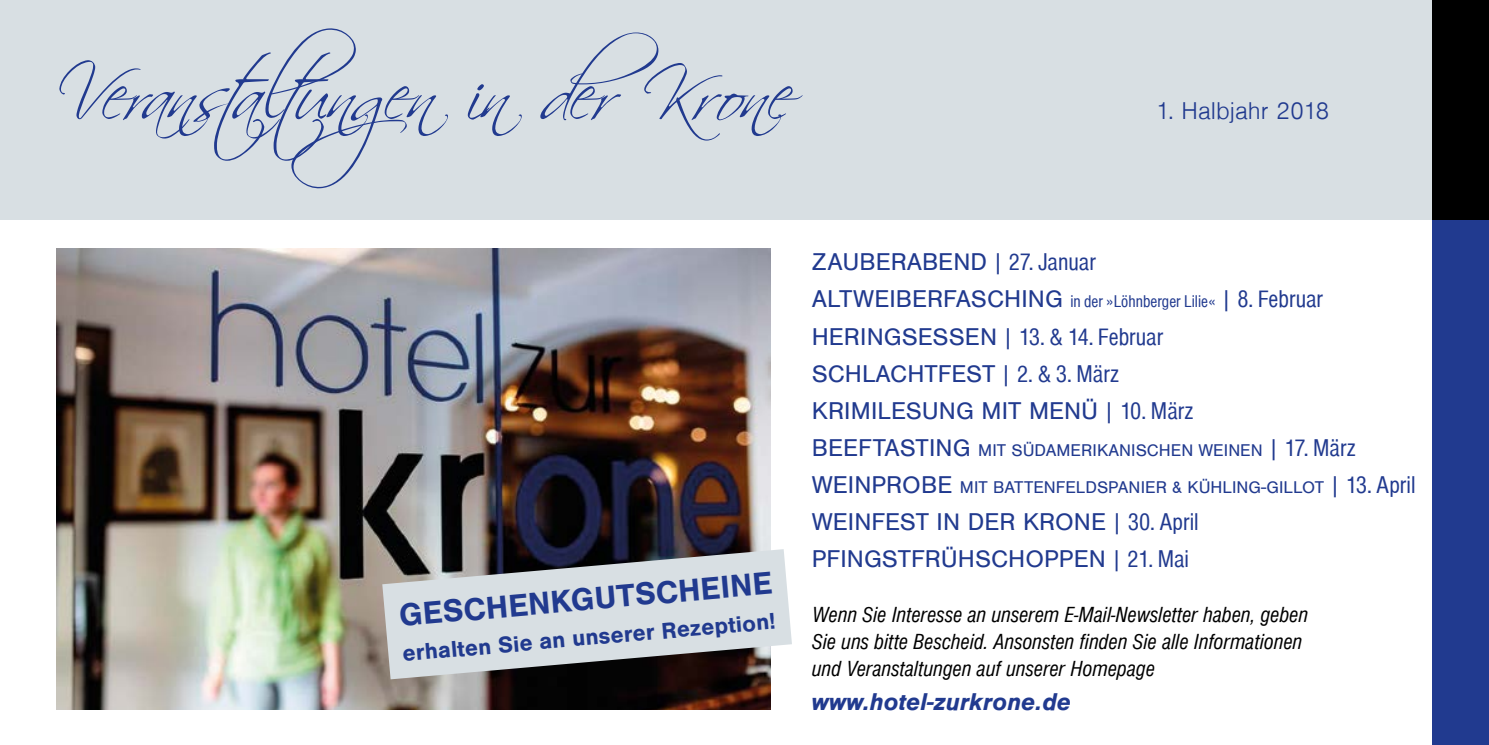
<style>
.page{position:relative;width:1489px;height:745px;background:#fff}
.page>*{position:absolute;margin:0;border:0;box-sizing:border-box;transform-origin:0 0}
.t1{font:75px "Scriptina";letter-spacing:-.05em;color:#213a8f}
.t2{font:32.5px "Sans CE Bold";color:#213a8f}
.t3{font:25px/37px "Sans CE";color:#213a8f}
.t4{font:25px "Sans Cd CE";color:#213a8f}
.t5{font:italic 25px "Sans CE Bold";color:#213a8f}
.t6{font:25px "Sans CE Light";color:#213a8f}
.t7{font:23.5px "Sans CE Bold";color:#213a8f}
.t8{font:22.5px/27px "Sans Cd CE Italic";color:#000}
.t9{font:17.5px/37px "Sans CE";color:#213a8f}
.t10{font:17.5px "Sans Cd CE";color:#213a8f}
.s1{font-family:"Sans Cd CE"}
.s2{font-family:"Sans CE";font-size:25px}
.s3{font-size:25px}
.s4{font-family:"Sans CE"}
.s5{font-family:"Sans Cd CE";font-size:25px}
</style>
<div class="page">
<div style="left:0;top:0;width:1488px;height:220px;background:#d8dfe3"></div>
<div style="left:1431px;top:220px;width:57px;height:524px;background:#213a8f"></div>
<div style="left:1431px;top:0;width:57px;height:220px;background:#000"></div>
<img style="left:57px;top:248px;width:713px;height:461px">
<svg style="left:382px;top:548px;width:410px;height:131px;background:#aeb2b5"></svg>
<h1 class="t1" style="left:57px;top:49px;width:737px">Veranstaltungen in der Krone</h1>
<p class="t6" style="left:1155px;top:98px;width:175px">1. Halbjahr 2018</p>
<p class="t3" style="left:811px;top:244px;width:285px">ZAUBERABEND <span class="s1">| 27. Januar</span></p>
<p class="t10" style="left:811px;top:292px;width:513px"><span class="s2">ALTWEIBERFASCHING</span> in der »Löhnberger Lilie« <span class="s3">| 8. Februar</span></p>
<p class="t4" style="left:811px;top:322px;width:353px"><span class="s4">HERINGSESSEN</span> | 13. &amp; 14. Februar</p>
<p class="t3" style="left:811px;top:355px;width:383px">SCHLACHTFEST <span class="s1">| 2. &amp; 3. März<br></span>KRIMILESUNG MIT MENÜ <span class="s1">| 10. März</span></p>
<p class="t9" style="left:811px;top:431px;width:605px"><span class="s3">BEEFTASTING</span> MIT SÜDAMERIKANISCHEN WEINEN <span class="s5">| 17. März<br></span><span class="s3">WEINPROBE</span> MIT BATTENFELDSPANIER &amp; KÜHLING-GILLOT <span class="s5">| 13. April</span></p>
<p class="t3" style="left:811px;top:503px;width:388px">WEINFEST IN DER KRONE <span class="s1">| 30. April<br></span>PFINGSTFRÜHSCHOPPEN <span class="s1">| 21. Mai</span></p>
<h2 class="t2" style="left:397px;top:596px;width:376px;rotate:-5deg">GESCHENKGUTSCHEINE</h2>
<p class="t7" style="left:401px;top:640px;width:376px;rotate:-5deg">erhalten Sie an unserer Rezeption!</p>
<p class="t8" style="left:811px;top:601px;width:497px">Wenn Sie Interesse an unserem E-Mail-Newsletter haben, geben<br>Sie uns bitte Bescheid. Ansonsten finden Sie alle Informationen und Veranstaltungen auf unserer Homepage</p>
<p class="t5" style="left:811px;top:686px;width:261px">www.hotel-zurkrone.de</p>
</div>
